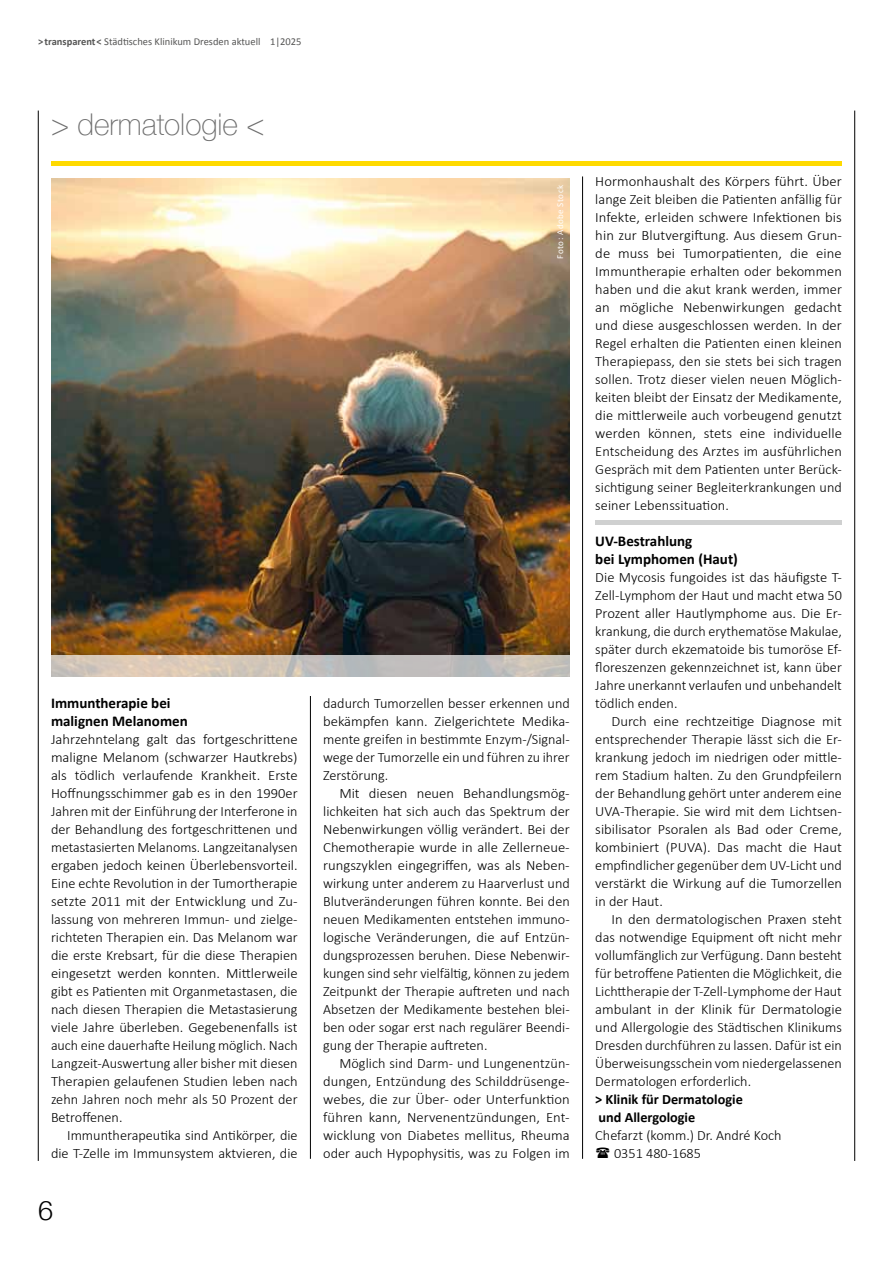
<style>
.page{position:relative;width:893px;height:1263px;background:#fff}
.page>*{position:absolute;margin:0;border:0;box-sizing:border-box;transform-origin:0 0}
.t1{font:100 30px "Helvetica Neue";color:#6e6e6e}
.t2{font:300 27px "Helvetica Neue";color:#000}
.t3{font:700 15px/18px "Calibri";color:#000}
.t4{font:300 14.25px/18px "Calibri";color:#000;text-align:justify}
.t5{font:700 14.25px/18px "Calibri";color:#000}
.t6{font:10.5px "Calibri";color:#565655}
.t7{font:9px "Calibri";letter-spacing:.05em;color:#fff}
.s1{font-weight:700}
</style>
<div class="page">
<hr style="left:582px;top:176px;width:1px;height:983px;background:#000">
<hr style="left:310px;top:696px;width:1px;height:463px;background:#000">
<hr style="left:38px;top:111px;width:1px;height:1050px;background:#000">
<hr style="left:854px;top:111px;width:1px;height:1050px;background:#000">
<hr style="left:595px;top:521px;width:247px;height:4px;background:#cfd0d0">
<hr style="left:51px;top:162px;width:791px;height:4px;background:#ffda00">
<img style="left:51px;top:179px;width:519px;height:476px">
<svg style="left:51px;top:655px;width:519px;height:21px;background:#cac2ba"></svg>
<p class="t6" style="left:38px;top:35px;width:265px"><span class="s1">&gt;transparent&lt;</span> Städtisches Klinikum Dresden aktuell 1|2025</p>
<h1 class="t1" style="left:51px;top:102px;width:215px">&gt; dermatologie &lt;</h1>
<p class="t3" style="left:51px;top:693px;width:138px">Immuntherapie bei malignen Melanomen</p>
<p class="t4" style="left:51px;top:730px;width:248px">Jahrzehntelang galt das fortgeschrittene maligne Melanom (schwarzer Hautkrebs) als tödlich verlaufende Krankheit. Erste Hoffnungsschimmer gab es in den 1990er Jahren mit der Einführung der Interferone in der Behandlung des fortgeschrittenen und metastasierten Melanoms. Langzeitanalysen ergaben jedoch keinen Überlebensvorteil.<br>Eine echte Revolution in der Tumortherapie setzte 2011 mit der Entwicklung und Zu&shy;lassung von mehreren Immun- und zielge&shy;richteten Therapien ein. Das Melanom war die erste Krebsart, für die diese Therapien eingesetzt werden konnten. Mittlerweile gibt es Patienten mit Organmetastasen, die nach diesen Therapien die Metastasierung viele Jahre überleben. Gegebenenfalls ist auch eine dauerhafte Heilung möglich. Nach Langzeit-Auswertung aller bisher mit diesen Therapien gelaufenen Studien leben nach zehn Jahren noch mehr als 50 Prozent der Betroffenen.</p>
<p class="t4" style="left:51px;top:1126px;width:248px;text-align:right">Immuntherapeutika sind Antikörper, die die T-Zelle im Immunsystem aktvieren, die</p>
<h2 class="t2" style="left:38px;top:1189px;width:17px">6</h2>
<p class="t7" style="left:555px;top:259px;width:75px;rotate:-90deg">Foto: Adobe Stock</p>
<p class="t4" style="left:323px;top:694px;width:248px">dadurch Tumorzellen besser erkennen und bekämpfen kann. Zielgerichtete Medika&shy;mente greifen in bestimmte Enzym-/Signal&shy;wege der Tumorzelle ein und führen zu ihrer Zerstörung.</p>
<p class="t4" style="left:323px;top:784px;width:248px;text-indent:16px">Mit diesen neuen Behandlungsmög&shy;lichkeiten hat sich auch das Spektrum der Nebenwirkungen völlig verändert. Bei der Chemotherapie wurde in alle Zellerneue&shy;rungszyklen eingegriffen, was als Neben&shy;wirkung unter anderem zu Haarverlust und Blutveränderungen führen konnte. Bei den neuen Medikamenten entstehen immuno&shy;logische Veränderungen, die auf Entzün&shy;dungsprozessen beruhen. Diese Nebenwir&shy;kungen sind sehr vielfältig, können zu jedem Zeitpunkt der Therapie auftreten und nach Absetzen der Medikamente bestehen blei&shy;ben oder sogar erst nach regulärer Beendi&shy;gung der Therapie auftreten.</p>
<p class="t4" style="left:323px;top:1054px;width:248px;text-indent:16px">Möglich sind Darm- und Lungenentzün&shy;dungen, Entzündung des Schilddrüsenge&shy;webes, die zur Über- oder Unterfunktion führen kann, Nervenentzündungen, Ent&shy;wicklung von Diabetes mellitus, Rheuma oder auch Hypophysitis, was zu Folgen im</p>
<p class="t4" style="left:595px;top:172px;width:248px">Hormonhaushalt des Körpers führt. Über lange Zeit bleiben die Patienten anfällig für Infekte, erleiden schwere Infektionen bis hin zur Blutvergiftung. Aus diesem Grun&shy;de muss bei Tumorpatienten, die eine Immuntherapie erhalten oder bekommen haben und die akut krank werden, immer an mögliche Nebenwirkungen gedacht und diese ausgeschlossen werden. In der Regel erhalten die Patienten einen kleinen Therapiepass, den sie stets bei sich tragen sollen. Trotz dieser vielen neuen Möglich&shy;keiten bleibt der Einsatz der Medikamente, die mittlerweile auch vorbeugend genutzt werden können, stets eine individuelle Entscheidung des Arztes im ausführlichen Gespräch mit dem Patienten unter Berück&shy;sichtigung seiner Begleiterkrankungen und seiner Lebenssituation.</p>
<p class="t3" style="left:595px;top:531px;width:144px">UV-Bestrahlung<br>bei Lymphomen (Haut)</p>
<p class="t4" style="left:595px;top:568px;width:248px">Die Mycosis fungoides ist das häufigste T-Zell-Lymphom der Haut und macht etwa 50<br>Prozent aller Hautlymphome aus. Die Er&shy;krankung, die durch erythematöse Makulae, später durch ekzematoide bis tumoröse Ef&shy;floreszenzen gekennzeichnet ist, kann über Jahre unerkannt verlaufen und unbehandelt tödlich enden.</p>
<p class="t4" style="left:595px;top:712px;width:248px;text-indent:16px">Durch eine rechtzeitige Diagnose mit entsprechender Therapie lässt sich die Er&shy;krankung jedoch im niedrigen oder mittle&shy;rem Stadium halten. Zu den Grundpfeilern der Behandlung gehört unter anderem eine UVA-Therapie. Sie wird mit dem Lichtsen&shy;sibilisator Psoralen als Bad oder Creme, kombiniert (PUVA). Das macht die Haut empfindlicher gegenüber dem UV-Licht und verstärkt die Wirkung auf die Tumorzellen in der Haut.</p>
<p class="t4" style="left:595px;top:910px;width:248px;text-indent:16px">In den dermatologischen Praxen steht das notwendige Equipment oft nicht mehr vollumfänglich zur Verfügung. Dann besteht für betroffene Patienten die Möglichkeit, die Lichttherapie der T-Zell-Lymphome der Haut ambulant in der Klinik für Dermatologie und Allergologie des Städtischen Klinikums Dresden durchführen zu lassen. Dafür ist ein Überweisungsschein vom niedergelassenen Dermatologen erforderlich.</p>
<p class="t5" style="left:595px;top:1089px;width:149px">&gt; Klinik für Dermatologie und Allergologie</p>
<p class="t4" style="left:614px;top:1126px;width:169px;text-indent:-19px">Chefarzt (komm.) Dr. André Koch<br>0351 480-1685</p>
</div>
